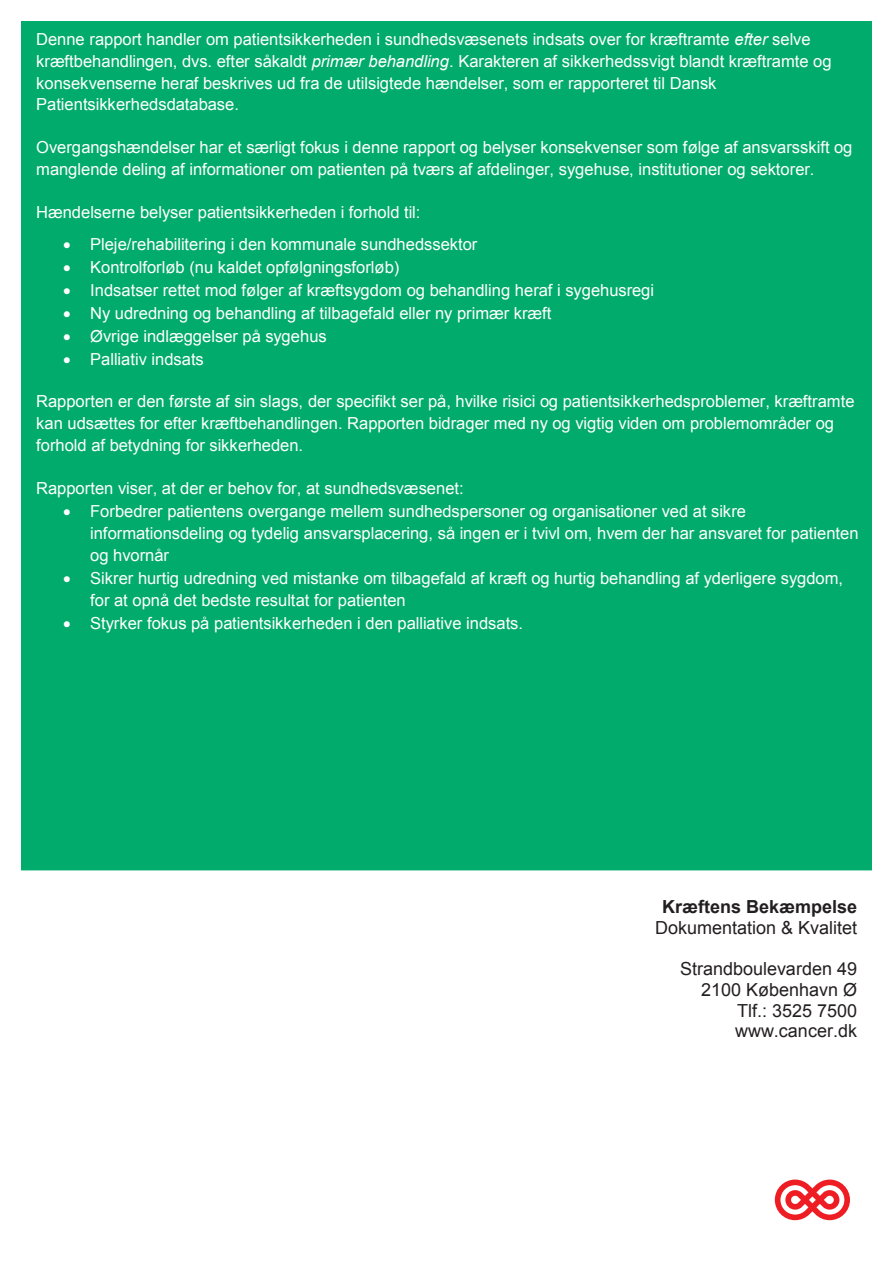
<style>
.page{position:relative;width:893px;height:1263px;background:#fff}
.page>*{position:absolute;margin:0;border:0;box-sizing:border-box;transform-origin:0 0}
.t1{font:18px/20.7px "Arial";color:#231f20;text-align:right}
.t2{font:700 18px "Arial";color:#231f20}
.t3{font:16.5px/21.8px "Arial";color:#fff}
.s1{font-style:italic}
</style>
<div class="page">
<svg style="left:775px;top:1179px;width:75px;height:41px"></svg>
<div style="left:21px;top:21px;width:851px;height:849px;background:#00ab6b"></div>
<div style="left:34px;top:635px;width:829px;height:225px;background:#00ab6b"></div>
<p class="t3" style="left:36px;top:28px;width:797px">Denne rapport handler om patientsikkerheden i sundhedsvæsenets indsats over for kræftramte <span class="s1">efter</span> selve kræftbehandlingen, dvs. efter såkaldt <span class="s1">primær behandling</span>. Karakteren af sikkerhedssvigt blandt kræftramte og konsekvenserne heraf beskrives ud fra de utilsigtede hændelser, som er rapporteret til Dansk Patientsikkerhedsdatabase.</p>
<p class="t3" style="left:36px;top:137px;width:818px">Overgangshændelser har et særligt fokus i denne rapport og belyser konsekvenser som følge af ansvarsskift og manglende deling af informationer om patienten på tværs af afdelinger, sygehuse, institutioner og sektorer.</p>
<p class="t3" style="left:36px;top:201px;width:386px">Hændelserne belyser patientsikkerheden i forhold til:</p>
<p class="t3" style="left:63px;top:233px;width:416px">• Pleje/rehabilitering i den kommunale sundhedssektor</p>
<p class="t3" style="left:63px;top:256px;width:338px">• Kontrolforløb (nu kaldet opfølgningsforløb)</p>
<p class="t3" style="left:63px;top:279px;width:593px">• Indsatser rettet mod følger af kræftsygdom og behandling heraf i sygehusregi</p>
<p class="t3" style="left:63px;top:302px;width:490px">• Ny udredning og behandling af tilbagefald eller ny primær kræft</p>
<p class="t3" style="left:63px;top:325px;width:265px">• Øvrige indlæggelser på sygehus</p>
<p class="t3" style="left:63px;top:348px;width:142px">• Palliativ indsats</p>
<p class="t3" style="left:36px;top:390px;width:820px">Rapporten er den første af sin slags, der specifikt ser på, hvilke risici og patientsikkerhedsproblemer, kræftramte kan udsættes for efter kræftbehandlingen. Rapporten bidrager med ny og vigtig viden om problemområder og forhold af betydning for sikkerheden.</p>
<p class="t3" style="left:36px;top:478px;width:429px">Rapporten viser, at der er behov for, at sundhedsvæsenet:</p>
<p class="t3" style="left:90px;top:501px;width:770px;text-indent:-27px">• Forbedrer patientens overgange mellem sundhedspersoner og organisationer ved at sikre informationsdeling og tydelig ansvarsplacering, så ingen er i tvivl om, hvem der har ansvaret for patienten og hvornår</p>
<p class="t3" style="left:90px;top:567px;width:754px;text-indent:-27px">• Sikrer hurtig udredning ved mistanke om tilbagefald af kræft og hurtig behandling af yderligere sygdom, for at opnå det bedste resultat for patienten</p>
<p class="t3" style="left:63px;top:612px;width:461px">• Styrker fokus på patientsikkerheden i den palliative indsats.</p>
<p class="t2" style="left:662px;top:895px;width:197px">Kræftens Bekæmpelse</p>
<p class="t1" style="left:655px;top:917px;width:204px">Dokumentation &amp; Kvalitet</p>
<p class="t1" style="left:680px;top:959px;width:179px">Strandboulevarden 49<br>2100 København Ø<br>Tlf.: 3525 7500 www.cancer.dk</p>
</div>
